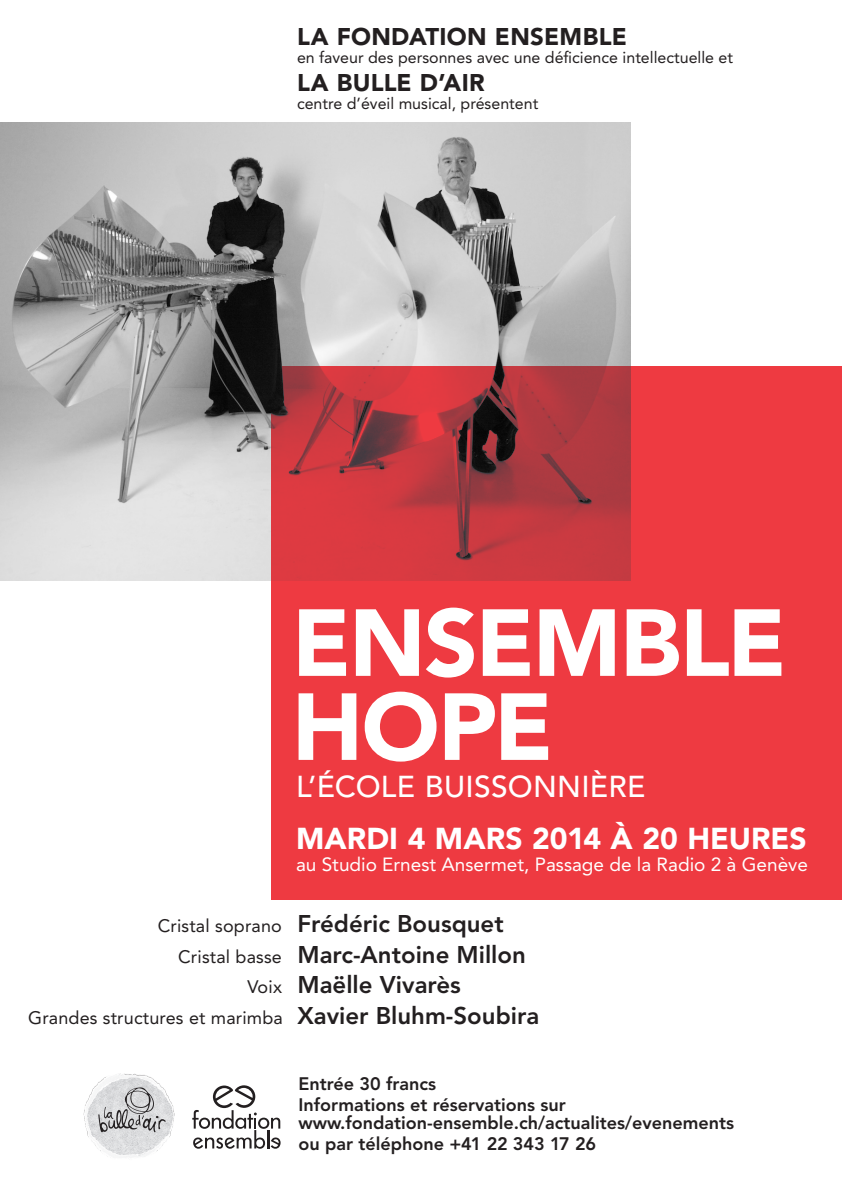
<style>
.page{position:relative;width:842px;height:1191px;background:#fff}
.page>*{position:absolute;margin:0;border:0;box-sizing:border-box;transform-origin:0 0}
.t1{font:900 94px "Avenir LT Std";letter-spacing:-.02em;color:#fff}
.t2{font:900 30px "Avenir LT Std";color:#fff}
.t3{font:500 30px "Avenir LT Std";letter-spacing:.01em;color:#fff}
.t4{font:800 24px "Avenir LT Std";color:#231f20}
.t5{font:900 24px "Avenir LT Std";letter-spacing:.015em;color:#231f20}
.t6{font:19px "Avenir LT Std";color:#fff}
.t7{font:800 18px/18px "Avenir LT Std";color:#231f20}
.t8{font:18px "Avenir LT Std";letter-spacing:.01em;color:#231f20}
.t9{font:16px "Avenir LT Std";color:#231f20}
.s1{font-weight:400;font-size:18px}
.s2{font-weight:800;font-size:24px}
</style>
<div class="page">
<div style="left:272px;top:366px;width:570px;height:533px;background:#ee3a41"></div>
<img style="left:0;top:123px;width:630px;height:458px">
<svg style="left:192px;top:1085px;width:89px;height:63px"></svg>
<img style="left:83px;top:1073px;width:92px;height:84px">
<p class="t5" style="left:297px;top:22px;width:331px">LA FONDATION ENSEMBLE</p>
<p class="t9" style="left:297px;top:48px;width:438px">en faveur des personnes avec une déficience intellectuelle et</p>
<p class="t5" style="left:297px;top:68px;width:189px">LA BULLE D’AIR</p>
<p class="t9" style="left:297px;top:94px;width:243px">centre d’éveil musical, présentent</p>
<p class="t1" style="left:292px;top:586px;width:496px">ENSEMBLE</p>
<p class="t1" style="left:292px;top:670px;width:263px">HOPE</p>
<p class="t3" style="left:296px;top:769px;width:351px">L’ÉCOLE BUISSONNIÈRE</p>
<p class="t2" style="left:296px;top:820px;width:512px">MARDI 4 MARS 2014 À 20 HEURES</p>
<p class="t6" style="left:296px;top:853px;width:513px">au Studio Ernest Ansermet, Passage de la Radio 2 à Genève</p>
<p class="t4" style="left:158px;top:909px;width:347px"><span class="s1">Cristal soprano</span> Frédéric Bousquet</p>
<p class="t4" style="left:178px;top:940px;width:349px"><span class="s1">Cristal basse</span> Marc-Antoine Millon</p>
<p class="t4" style="left:247px;top:971px;width:215px"><span class="s1">Voix</span> Maëlle Vivarès</p>
<p class="t8" style="left:28px;top:1007px;width:513px">Grandes structures et marimba <span class="s2">Xavier Bluhm-Soubira</span></p>
<p class="t7" style="left:298px;top:1075px;width:139px">Entrée 30 francs</p>
<p class="t7" style="left:298px;top:1095px;width:437px">Informations et réservations sur www.fondation-ensemble.ch/actualites/evenements</p>
<p class="t7" style="left:298px;top:1134px;width:299px">ou par téléphone +41 22 343 17 26</p>
</div>
